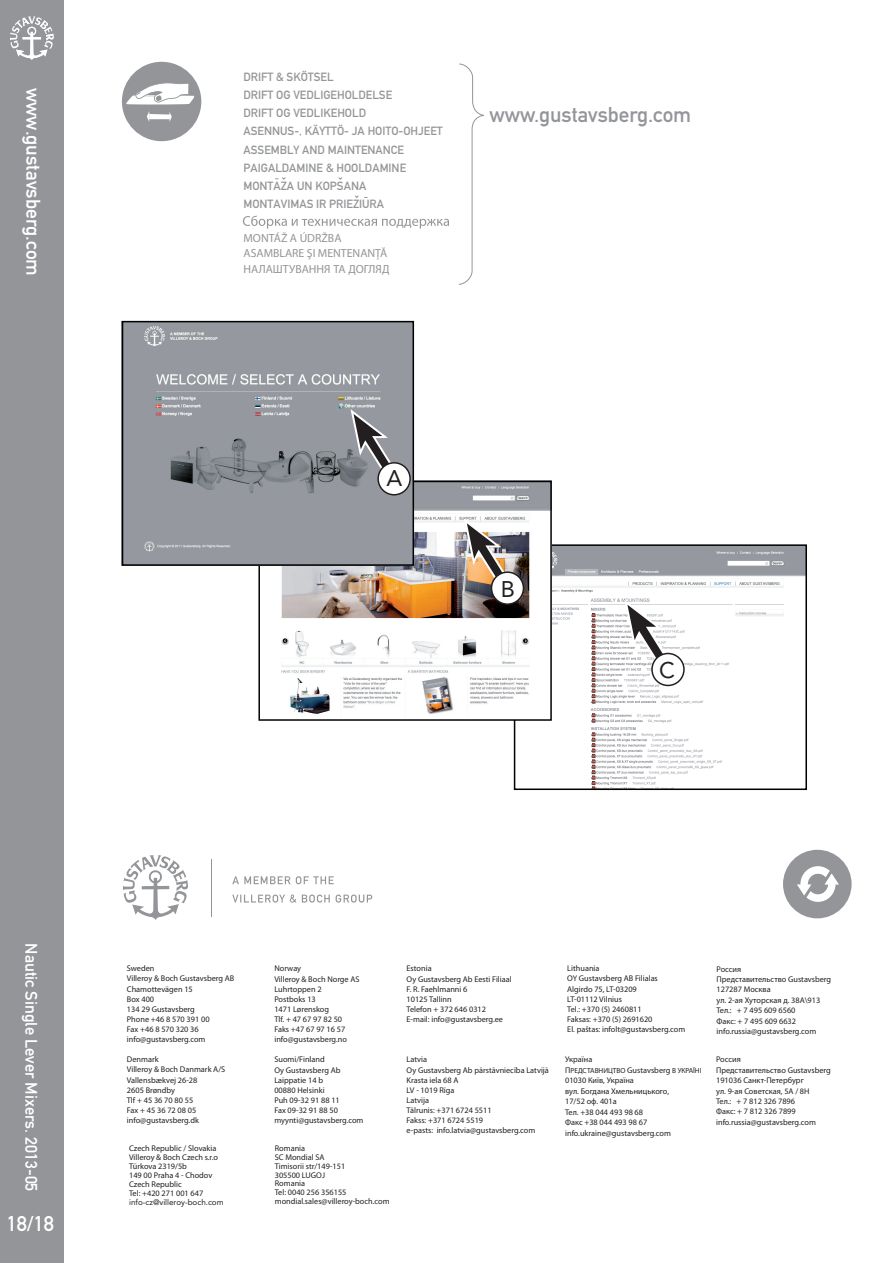
<style>
.page{position:relative;width:893px;height:1263px;background:#fff}
.page>*{position:absolute;margin:0;border:0;box-sizing:border-box;transform-origin:0 0}
.t1{font:22.5px "Avenir";color:#231f20}
.t2{font:21.15px "DIN 1451 Mittelschrift Regular";color:#939598}
.t3{font:21px "DIN 1451 Mittelschrift Regular";color:#fff}
.t4{font:19.5px "DIN 1451 Mittelschrift Regular";color:#fff}
.t5{font:16.5px "DIN 1451 Mittelschrift Regular";color:#fff}
.t6{font:11.7px/18.3px "DIN 1451 Mittelschrift Regular";color:#939598}
.t7{font:11.7px/15.9px "Myriad Pro";color:#939598}
.t8{font:8.25px/10.1px "Myriad Pro";color:#231f20}
.t9{font:8.1px "Avenir";color:#231f20}
.t10{font:7.35px "Myriad Pro";color:#231f20}
.s1{font-size:8.25px}
</style>
<div class="page">
<div style="left:0;top:0;width:64px;height:1263px;background:#939598"></div>
<svg style="left:10px;top:16px;width:44px;height:44px"></svg>
<img style="left:552px;top:547px;width:252px;height:240px">
<div style="left:122px;top:62px;width:79px;height:79px;background:#939598;border-radius:50%"></div>
<svg style="left:147px;top:111px;width:25px;height:11px"></svg>
<svg style="left:122px;top:82px;width:73px;height:23px"></svg>
<svg style="left:622px;top:599px;width:47px;height:66px"></svg>
<div style="left:652px;top:653px;width:32px;height:32px;background:#fff;border-radius:50%"></div>
<div style="left:651px;top:653px;width:34px;height:33px;border:2px solid #231f20;border-radius:50%"></div>
<div style="left:514px;top:544px;width:293px;height:246px;border:2px solid #000"></div>
<img style="left:281px;top:483px;width:269px;height:236px">
<svg style="left:461px;top:518px;width:47px;height:66px"></svg>
<div style="left:491px;top:572px;width:32px;height:32px;background:#fff;border-radius:50%"></div>
<div style="left:491px;top:571px;width:33px;height:34px;border:2px solid #231f20;border-radius:50%"></div>
<div style="left:258px;top:481px;width:294px;height:240px;border:1px solid #000"></div>
<img style="left:125px;top:324px;width:286px;height:239px">
<div style="left:122px;top:321px;width:292px;height:245px;border:2px solid #000"></div>
<svg style="left:348px;top:408px;width:47px;height:66px;background:#86888c"></svg>
<div style="left:378px;top:463px;width:32px;height:32px;background:#fff;border-radius:50%"></div>
<div style="left:377px;top:462px;width:34px;height:33px;border:2px solid #231f20;border-radius:50%"></div>
<hr style="left:211px;top:859px;width:1px;height:58px;background:#939598">
<svg style="left:232px;top:894px;width:140px;height:8px"></svg>
<svg style="left:232px;top:876px;width:102px;height:8px"></svg>
<svg style="left:123px;top:855px;width:65px;height:65px"></svg>
<svg style="left:458px;top:63px;width:26px;height:222px"></svg>
<svg style="left:243px;top:216px;width:206px;height:13px"></svg>
<svg style="left:275px;top:177px;width:11px;height:3px"></svg>
<svg style="left:355px;top:195px;width:12px;height:3px"></svg>
<div style="left:783px;top:850px;width:69px;height:68px;background:#939598;border-radius:50%"></div>
<svg style="left:797px;top:866px;width:42px;height:36px"></svg>
<h3 class="t4" style="left:45px;top:88px;width:189px;rotate:90deg">www.gustavsberg.com</h3>
<h3 class="t6" style="left:244px;top:67px;width:201px">DRIFT &amp; SKÖTSEL<br>DRIFT OG VEDLIGEHOLDELSE<br>DRIFT OG VEDLIKEHOLD<br>ASENNUS-, KÄYTTÖ- JA HOITO-OHJEET<br>ASSEMBLY AND MAINTENANCE<br>PAIGALDAMINE &amp; HOOLDAMINE<br>MONTAZA UN KOPSANA<br>MONTAVIMAS IR PRIEZIURA</h3>
<h3 class="t7" style="left:244px;top:229px;width:147px">MONTÁŽ A ÚDRŽBA<br>ASAMBLARE ŞI MENTENANŢĂ<br>НАЛАШТУВАННЯ ТА ДОГЛЯД</h3>
<h2 class="t2" style="left:489px;top:102px;width:203px">www.gustavsberg.com</h2>
<h1 class="t1" style="left:386px;top:465px;width:17px">A</h1>
<h1 class="t1" style="left:501px;top:576px;width:16px">B</h1>
<h1 class="t1" style="left:659px;top:657px;width:17px">C</h1>
<h3 class="t5" style="left:41px;top:943px;width:250px;rotate:90deg">Nautic Single Lever Mixers. 2013-05</h3>
<h3 class="t3" style="left:7px;top:1211px;width:49px">18/18</h3>
<p class="t8" style="left:127px;top:963px;width:109px">Sweden<br>Villeroy &amp; Boch Gustavsberg AB<br>Chamottevägen 15<br>Box 400<br>134 29 Gustavsberg<br>Phone +46 8 570 391 00<br>Fax +46 8 570 320 36 info@gustavsberg.com</p>
<p class="t8" style="left:127px;top:1054px;width:100px">Denmark<br>Villeroy &amp; Boch Danmark A/S<br>Vallensbækvej 26-28<br>2605 Brøndby<br>Tlf + 45 36 70 80 55<br>Fax + 45 36 72 08 05 info@gustavsberg.dk</p>
<p class="t8" style="left:129px;top:1144px;width:91px;line-height:8.9px">Czech Republic / Slovakia<br>Villeroy &amp; Boch Czech s.r.o<br>Türkova 2319/5b<br>149 00 Praha 4 - Chodov<br>Czech Republic<br>Tel: +420 271 001 647</p>
<p class="t9" style="left:129px;top:1198px;width:96px">info-cz@villeroy-boch.com</p>
<p class="t8" style="left:274px;top:963px;width:87px">Norway<br>Villeroy &amp; Boch Norge AS<br>Luhrtoppen 2<br>Postboks 13<br>1471 Lørenskog<br>Tlf. + 47 67 97 82 50<br>Faks +47 67 97 16 57 info@gustavsberg.no</p>
<p class="t8" style="left:274px;top:1054px;width:91px">Suomi/Finland<br>Oy Gustavsberg Ab<br>Laippatie 14 b<br>00880 Helsinki<br>Puh 09-32 91 88 11<br>Fax 09-32 91 88 50 myynti@gustavsberg.com</p>
<p class="t8" style="left:275px;top:1144px;width:116px;line-height:8.9px">Romania<br>SC Mondial SA<br>Timisorii str/149-151<br>305500 LUGOJ<br>Romania<br>Tel: 0040 256 356155 mondial.sales@villeroy-boch.com</p>
<p class="t8" style="left:407px;top:963px;width:107px">Estonia<br>Oy Gustavsberg Ab Eesti Filiaal<br>F. R. Faehlmanni 6<br>10125 Tallinn<br>Telefon + 372 646 0312<br>E-mail: info@gustavsberg.ee</p>
<p class="t8" style="left:407px;top:1054px;width:144px">Latvia<br>Oy Gustavsberg Ab pārstāvniecība Latvijā<br>Krasta iela 68 A<br>LV - 1019 Rīga<br>Latvija<br>Tālrunis: +371 6724 5511<br>Fakss: +371 6724 5519<br>e-pasts: info.latvia@gustavsberg.com</p>
<p class="t8" style="left:567px;top:963px;width:119px">Lithuania<br>OY Gustavsberg AB Filialas<br>Algirdo 75, LT-03209<br>LT-01112 Vilnius<br>Tel.: +370 (5) 2460811<br>Faksas: +370 (5) 2691620<br>El. paštas: infolt@gustavsberg.com</p>
<p class="t8" style="left:565px;top:1054px;width:29px">Україна</p>
<p class="t10" style="left:565px;top:1066px;width:138px"><span class="s1">П</span>РЕДСТАВНИЦТВО <span class="s1">Gustavsberg</span> В УКРАЇНІ</p>
<p class="t8" style="left:565px;top:1075px;width:107px;line-height:10.5px">01030 Київ, Україна<br>вул. Богдана Хмельницького,<br>17/52 оф. 401а<br>Тел. +38 044 493 98 68<br>Факс +38 044 493 98 67 info.ukraine@gustavsberg.com</p>
<p class="t8" style="left:716px;top:963px;width:116px;line-height:10.5px">Россия<br>Представительство Gustavsberg<br>127287 Москва<br>ул. 2-ая Хуторская д. 38А\913<br>Тел.: + 7 495 609 6560<br>Факс: + 7 495 609 6632 info.russia@gustavsberg.com</p>
<p class="t8" style="left:716px;top:1054px;width:116px;line-height:10.5px">Россия<br>Представительство Gustavsberg<br>191036 Санкт-Петербург<br>ул. 9-ая Советская, 5А / 8Н<br>Тел.: + 7 812 326 7896<br>Факс: + 7 812 326 7899 info.russia@gustavsberg.com</p>
</div>
